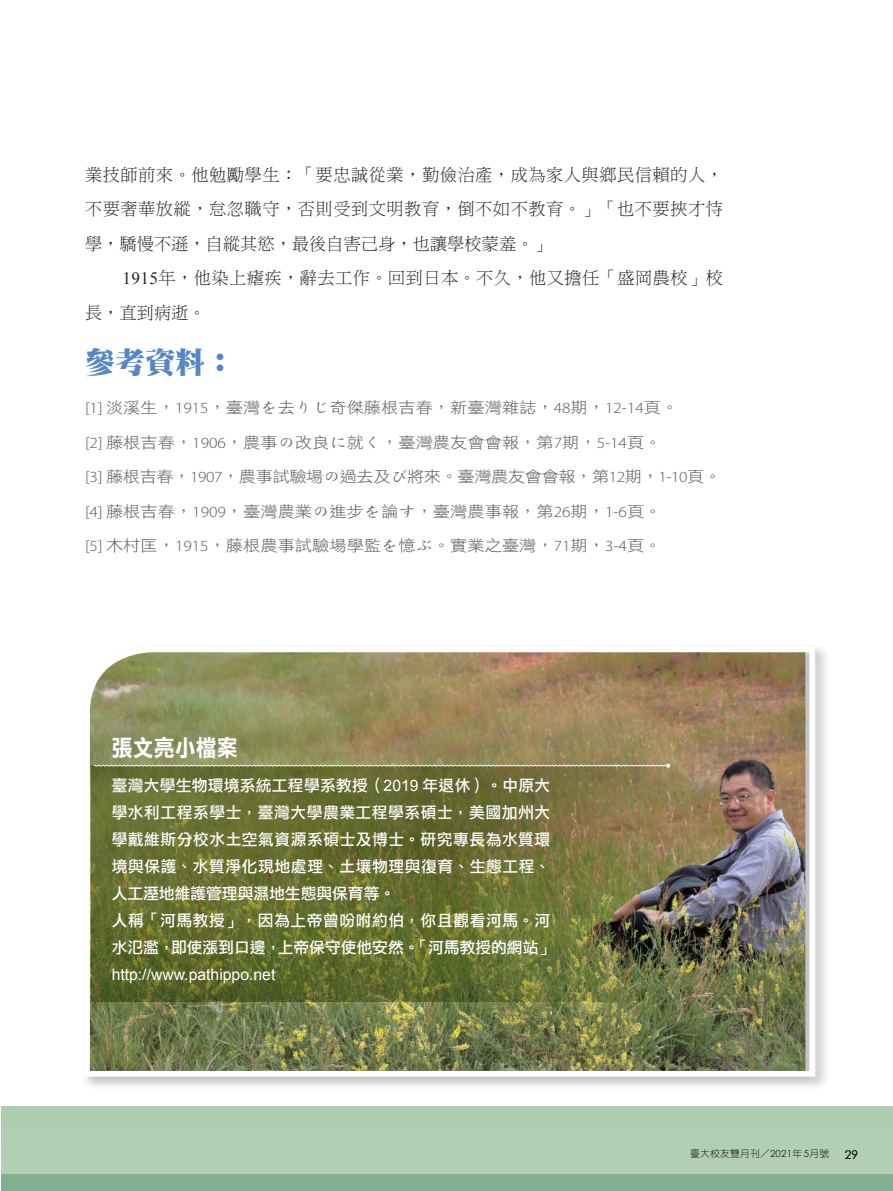
<style>
.page{position:relative;width:893px;height:1191px;background:#fff}
.page>*{position:absolute;margin:0;border:0;box-sizing:border-box;transform-origin:0 0}
.t1{font:30px "DF Ming Std W12";color:#5786c5}
.t2{font:23.25px "DF Li Hei Std W7";color:#fff;scale:.9 1}
.t3{font:17.25px/34.5px "DF Ming Std W3";letter-spacing:.025em;color:#231f20;text-align:justify}
.t4{font:15.75px/27px "DF Li Hei Std W5";letter-spacing:.035em;color:#fff}
.t5{font:15.75px "Arial";color:#fff}
.t6{font:15.6px "DF Hei Std W3";color:#57585a;scale:1.11 1}
.t7{font:15.6px "DF Hei Std W3";letter-spacing:-.025em;color:#57585a;scale:1.11 1}
.t8{font:12px "Century Gothic";color:#231f20}
.t9{font:9.75px "DF Yuan Std W3";letter-spacing:.025em;color:#231f20}
.s1{font-family:"Times New Roman"}
.s2{font-family:"Myriad Pro";font-weight:300}
.s3{font-family:"DF Kai Shu Std W3"}
.s4{font-family:"Arial"}
.s5{font-family:"Century Gothic"}
</style>
<div class="page">
<div style="left:1px;top:1106px;width:892px;height:83px;background:#aecdb0"></div>
<div style="left:1px;top:1174px;width:892px;height:17px;background:#82af93"></div>
<div style="left:81px;top:643px;width:749px;height:448px;background:#231f20;opacity:.3"></div>
<img style="left:81px;top:643px;width:737px;height:436px">
<svg style="left:91px;top:765px;width:598px;height:237px;background:#6a6e35"></svg>
<svg style="left:93px;top:763px;width:577px;height:4px;background:#a8a67f"></svg>
<p class="t3" style="left:85px;top:157px;width:639px">業技師前來。他勉勵學生：「要忠誠從業，勤儉治產，成為家人與鄉民信賴的人，不要奢華放縱，怠忽職守，否則受到文明教育，倒不如不教育。」「也不要挾才恃學，驕慢不遜，自縱其慾，最後自害己身，也讓學校蒙羞。」</p>
<p class="t3" style="left:85px;top:260px;width:639px;text-indent:38px"><span class="s1">1915</span>年，他染上瘧疾，辭去工作。回到日本。不久，他又擔任「盛岡農校」校長，直到病逝。</p>
<h1 class="t1" style="left:85px;top:346px;width:151px">參考資料：</h1>
<p class="t6" style="left:85px;top:399px;width:536px"><span class="s2">[1]</span> 淡溪生，<span class="s2">1915</span>，臺灣<span class="s3">を</span>去<span class="s3">りじ</span>奇傑藤根吉春，新臺灣雜誌，<span class="s2">48</span>期，<span class="s2">12-14</span>頁。</p>
<p class="t6" style="left:85px;top:434px;width:521px"><span class="s2">[2]</span> 藤根吉春，<span class="s2">1906</span>，農事<span class="s3">の</span>改良<span class="s3">に</span>就<span class="s3">く</span>，臺灣農友會會報，第<span class="s2">7</span>期，<span class="s2">5-14</span>頁。</p>
<p class="t7" style="left:85px;top:468px;width:575px"><span class="s2">[3]</span> 藤根吉春，<span class="s2">1907</span>，農事試驗場<span class="s3">の</span>過去及<span class="s3">び</span>將來。臺灣農友會會報，第<span class="s2">12</span>期，<span class="s2">1-10</span>頁。</p>
<p class="t6" style="left:85px;top:503px;width:521px"><span class="s2">[4]</span> 藤根吉春，<span class="s2">1909</span>，臺灣農業<span class="s3">の</span>進步<span class="s3">を</span>論<span class="s3">す</span>，臺灣農事報，第<span class="s2">26</span>期，<span class="s2">1-6</span>頁。</p>
<p class="t6" style="left:85px;top:537px;width:521px"><span class="s2">[5]</span> 木村匡，<span class="s2">1915</span>，藤根農事試驗場學監<span class="s3">を</span>憶<span class="s3">ぶ</span>。實業之臺灣，<span class="s2">71</span>期，<span class="s2">3-4</span>頁。</p>
<h2 class="t2" style="left:112px;top:735px;width:142px">張文亮小檔案</h2>
<p class="t4" style="left:112px;top:772px;width:444px">臺灣大學生物環境系統工程學系教授（<span class="s4">2019</span> 年退休）。中原大學水利工程系學士，臺灣大學農業工程學系碩士，美國加州大學戴維斯分校水土空氣資源系碩士及博士。研究專長為水質環境與保護、水質淨化現地處理、土壤物理與復育、生態工程、人工溼地維護管理與濕地生態與保育等。<br>人稱「河馬教授」，因為上帝曾吩咐約伯，你且觀看河馬。河水氾濫，即使漲到口邊，上帝保守使他安然。「河馬教授的網站」</p>
<p class="t5" style="left:112px;top:964px;width:165px">http://www.pathippo.net</p>
<p class="t9" style="left:690px;top:1148px;width:141px">臺大校友雙月刊／<span class="s5">2021</span>年<span class="s5">5</span>月號</p>
<p class="t8" style="left:845px;top:1147px;width:15px">29</p>
</div>
